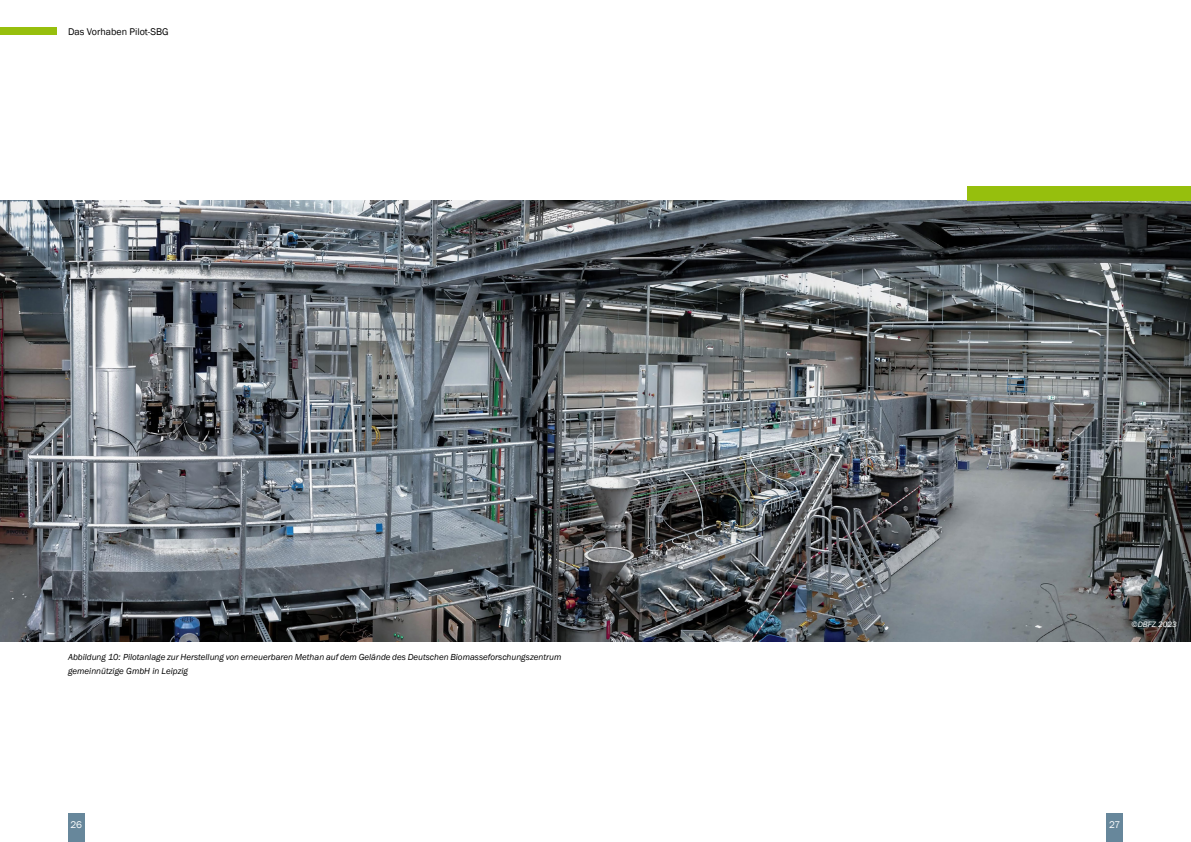
<style>
.page{position:relative;width:1191px;height:842px;background:#fff}
.page>*{position:absolute;margin:0;border:0;box-sizing:border-box;transform-origin:0 0}
.t1{font:10px "Franklin Gothic";color:#000}
.t2{font:10px "Franklin Gothic";color:#fff}
.Abbildungsunterschri{font:italic 9px/14px "Franklin Gothic";color:#000}
.Fließtext{font:italic 8px "Franklin Gothic";color:#fff}
</style>
<div class="page">
<img style="left:0;top:200px;width:1191px;height:441px">
<div style="left:968px;top:186px;width:223px;height:14px;background:#96bf0d"></div>
<div style="left:68px;top:813px;width:16px;height:29px;background:#67879b"></div>
<div style="left:1106px;top:813px;width:17px;height:29px;background:#67879b"></div>
<div style="left:0;top:28px;width:57px;height:7px;background:#97bf0d"></div>
<p class="t1" style="left:68px;top:25px;width:102px">Das Vorhaben Pilot-SBG</p>
<p class="Abbildungsunterschri" style="left:68px;top:650px;width:495px">Abbildung 10: Pilotanlage zur Herstellung von erneuerbaren Methan auf dem Gelände des Deutschen Biomasseforschungszentrum gemeinnützige GmbH in Leipzig</p>
<p class="Fließtext" style="left:1131px;top:620px;width:47px">©DBFZ 2023</p>
<p class="t2" style="left:70px;top:818px;width:13px">26</p>
<p class="t2" style="left:1109px;top:818px;width:13px">27</p>
</div>
